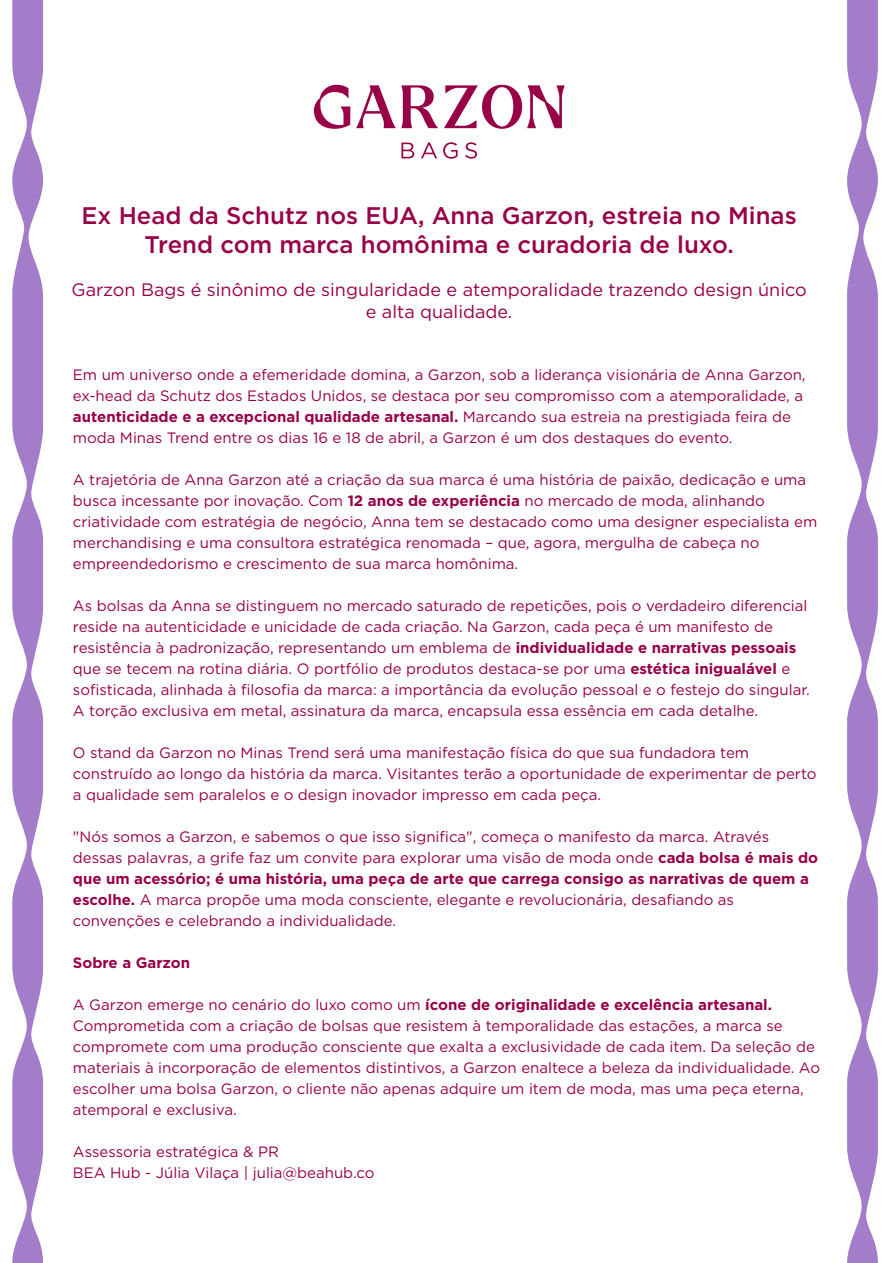
<style>
.page{position:relative;width:893px;height:1263px;background:#fff}
.page>*{position:absolute;margin:0;border:0;box-sizing:border-box;transform-origin:0 0}
.t1{font:500 24px/28.8px "Gotham";color:#980047;text-align:center}
.t2{font:18px/21.6px "Gotham";color:#980047;text-align:center}
.t3{font:15px/21px "Gotham";color:#980047}
.t4{font:700 15px "Gotham";color:#980047}
.s1{font-weight:700}
</style>
<div class="page">
<svg style="left:356px;top:85px;width:82px;height:43px"></svg>
<svg style="left:444px;top:85px;width:121px;height:44px"></svg>
<svg style="left:314px;top:85px;width:36px;height:44px"></svg>
<svg style="left:401px;top:143px;width:13px;height:15px"></svg>
<svg style="left:421px;top:142px;width:16px;height:16px"></svg>
<svg style="left:443px;top:142px;width:15px;height:17px"></svg>
<svg style="left:465px;top:142px;width:12px;height:17px"></svg>
<svg style="left:12px;top:0;width:31px;height:1263px"></svg>
<svg style="left:847px;top:0;width:31px;height:1263px"></svg>
<h1 class="t1" style="left:81px;top:201px;width:717px">Ex Head da Schutz nos EUA, Anna Garzon, estreia no Minas<br>Trend com marca homônima e curadoria de luxo.</h1>
<p class="t2" style="left:71px;top:279px;width:737px">Garzon Bags é sinônimo de singularidade e atemporalidade trazendo design único e alta qualidade.</p>
<p class="t3" style="left:73px;top:364px;width:734px">Em um universo onde a efemeridade domina, a Garzon, sob a liderança visionária de Anna Garzon, ex-head da Schutz dos Estados Unidos, se destaca por seu compromisso com a atemporalidade, a <span class="s1">autenticidade e a excepcional qualidade artesanal.</span> Marcando sua estreia na prestigiada feira de moda Minas Trend entre os dias 16 e 18 de abril, a Garzon é um dos destaques do evento.</p>
<p class="t3" style="left:73px;top:469px;width:746px">A trajetória de Anna Garzon até a criação da sua marca é uma história de paixão, dedicação e uma busca incessante por inovação. Com <span class="s1">12 anos de experiência</span> no mercado de moda, alinhando criatividade com estratégia de negócio, Anna tem se destacado como uma designer especialista em merchandising e uma consultora estratégica renomada – que, agora, mergulha de cabeça no empreendedorismo e crescimento de sua marca homônima.</p>
<p class="t3" style="left:73px;top:595px;width:738px">As bolsas da Anna se distinguem no mercado saturado de repetições, pois o verdadeiro diferencial reside na autenticidade e unicidade de cada criação. Na Garzon, cada peça é um manifesto de resistência à padronização, representando um emblema de <span class="s1">individualidade e narrativas pessoais </span>que se tecem na rotina diária. O portfólio de produtos destaca-se por uma <span class="s1">estética inigualável</span> e sofisticada, alinhada à filosofia da marca: a importância da evolução pessoal e o festejo do singular.<br>A torção exclusiva em metal, assinatura da marca, encapsula essa essência em cada detalhe.</p>
<p class="t3" style="left:73px;top:742px;width:745px">O stand da Garzon no Minas Trend será uma manifestação física do que sua fundadora tem construído ao longo da história da marca. Visitantes terão a oportunidade de experimentar de perto a qualidade sem paralelos e o design inovador impresso em cada peça.</p>
<p class="t3" style="left:73px;top:826px;width:747px">"Nós somos a Garzon, e sabemos o que isso significa", começa o manifesto da marca. Através dessas palavras, a grife faz um convite para explorar uma visão de moda onde <span class="s1">cada bolsa é mais do que um acessório; é uma história, uma peça de arte que carrega consigo as narrativas de quem a escolhe.</span> A marca propõe uma moda consciente, elegante e revolucionária, desafiando as convenções e celebrando a individualidade.</p>
<p class="t4" style="left:73px;top:953px;width:119px">Sobre a Garzon</p>
<p class="t3" style="left:73px;top:994px;width:749px">A Garzon emerge no cenário do luxo como um <span class="s1">ícone de originalidade e excelência artesanal.<br></span>Comprometida com a criação de bolsas que resistem à temporalidade das estações, a marca se compromete com uma produção consciente que exalta a exclusividade de cada item. Da seleção de materiais à incorporação de elementos distintivos, a Garzon enaltece a beleza da individualidade. Ao escolher uma bolsa Garzon, o cliente não apenas adquire um item de moda, mas uma peça eterna, atemporal e exclusiva.</p>
<p class="t3" style="left:73px;top:1141px;width:303px">Assessoria estratégica &amp; PR<br>BEA Hub - Júlia Vilaça | julia@beahub.co</p>
</div>
